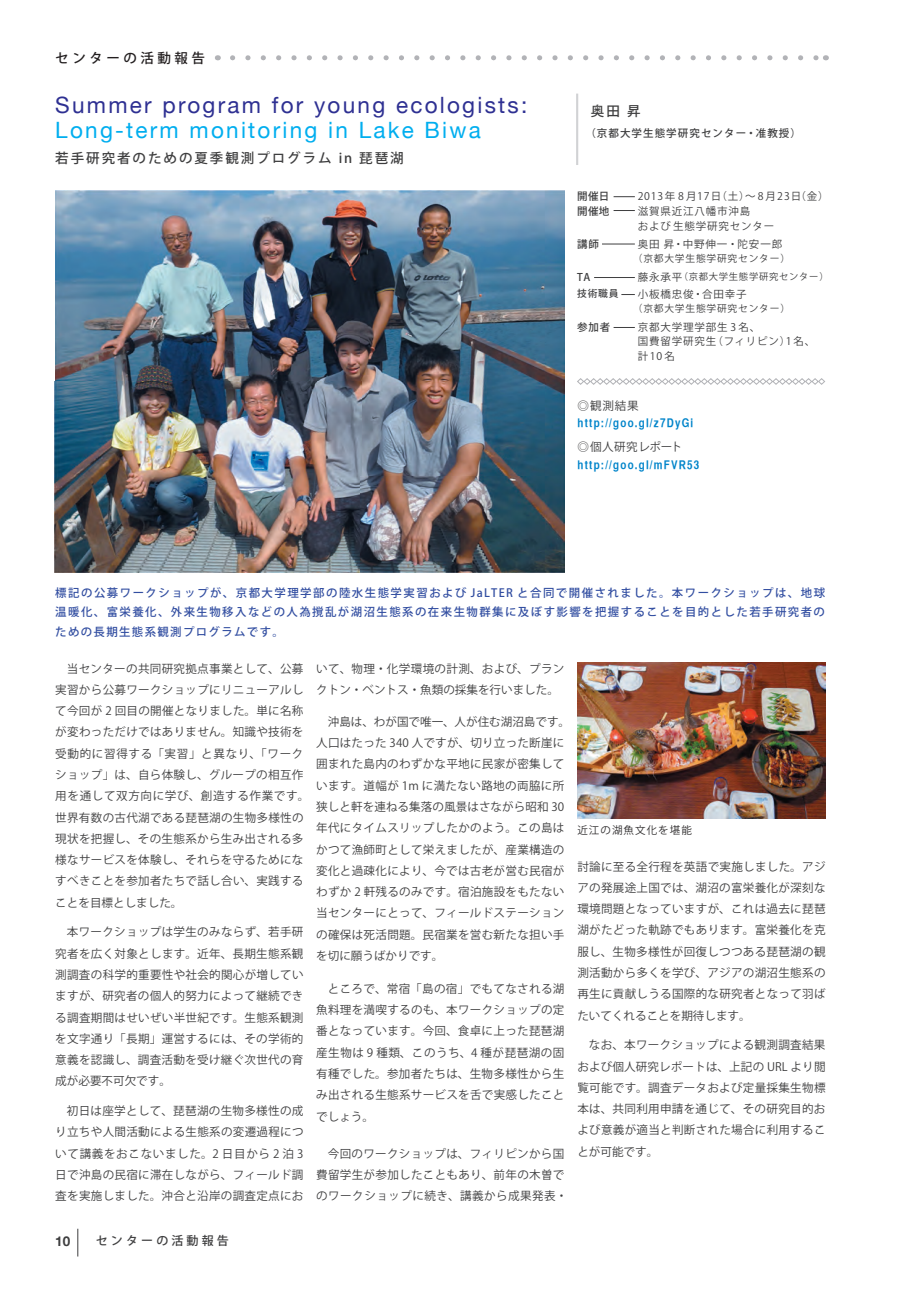
<style>
.page{position:relative;width:919px;height:1289px;background:#fff}
.page>*{position:absolute;margin:0;border:0;box-sizing:border-box;transform-origin:0 0}
.t1{font:22.5px "Helvetica Neue";letter-spacing:.1em;color:#2e3092}
.t2{font:22.5px "Helvetica Neue";letter-spacing:.1em;color:#00aeef}
.t3{font:500 13.5px "Koz Go Pro";letter-spacing:.145em;color:#3e3e3f}
.t4{font:500 13.5px "Koz Go Pro";letter-spacing:.26em;color:#231f20}
.t5{font:700 13.5px "Helvetica Neue";color:#3e3e3f}
.t6{font:12px "Helvetica CY Bold";letter-spacing:.1em;color:#0084ca}
.t7{font:500 12px "Koz Go Pro";letter-spacing:.26em;color:#3e3e3f}
.t8{font:11.55px/21.3px "Koz Go Pro";letter-spacing:.025em;color:#3e3e3f;text-align:justify}
.t9{font:11.55px/21.3px "Koz Go Pro";color:#3e3e3f}
.t10{font:500 11.4px/19.2px "Koz Go Pro";letter-spacing:.125em;color:#324ea1;text-align:justify}
.t11{font:10.5px/14.9px "Koz Go Pro";letter-spacing:.08em;color:#3e3e3f}
.t12{font:500 10.5px/14.9px "Koz Go Pro";letter-spacing:.1em;color:#3e3e3f}
.t13{font:10.5px "Koz Go Pro";letter-spacing:.1em;color:#312f30}
.t14{font:9.75px "Koz Go Pro";letter-spacing:.08em;color:#3e3e3f}
.t15{font:500 9.75px "Koz Go Pro";color:#3e3e3f}
.t16{font:9.3px "Koz Go Pro";letter-spacing:.08em;color:#3e3e3f}
.s1{font-size:10.5px}
</style>
<div class="page">
<svg style="left:78px;top:1228px;width:1px;height:28px"></svg>
<img style="left:55px;top:190px;width:510px;height:383px">
<img style="left:577px;top:662px;width:248px;height:156px">
<svg style="left:577px;top:378px;width:248px;height:7px"></svg>
<hr style="left:576px;top:94px;width:2px;height:71px;background:#d1d2d4">
<svg style="left:613px;top:196px;width:21px;height:1px"></svg>
<svg style="left:613px;top:210px;width:21px;height:1px"></svg>
<hr style="left:602px;top:244px;width:32px;height:1px;background:#3e3e3f">
<hr style="left:594px;top:277px;width:40px;height:1px;background:#3e3e3f">
<svg style="left:613px;top:327px;width:21px;height:1px"></svg>
<svg style="left:621px;top:294px;width:13px;height:1px"></svg>
<svg style="left:232px;top:55px;width:585px;height:5px"></svg>
<p class="t4" style="left:55px;top:49px;width:151px">センターの活動報告</p>
<h1 class="t1" style="left:55px;top:91px;width:473px">Summer program for young ecologists:</h1>
<h1 class="t2" style="left:55px;top:117px;width:427px">Long-term monitoring in Lake Biwa</h1>
<p class="t3" style="left:55px;top:149px;width:350px">若手研究者のための夏季観測プログラム in 琵琶湖</p>
<p class="t3" style="left:590px;top:102px;width:52px">奥田昇</p>
<p class="t12" style="left:585px;top:126px;width:217px">（京都大学生態学研究センター・准教授）</p>
<p class="t12" style="left:577px;top:189px;width:34px">開催日開催地</p>
<p class="t12" style="left:577px;top:237px;width:23px">講師</p>
<p class="t12" style="left:577px;top:270px;width:15px">TA</p>
<p class="t15" style="left:577px;top:287px;width:43px">技術職員</p>
<p class="t12" style="left:577px;top:320px;width:35px">参加者</p>
<p class="t11" style="left:637px;top:189px;width:192px">2013年 8 月17日（土）～ 8月23日（金）滋賀県近江八幡市沖島<br>および生態学研究センター</p>
<p class="t11" style="left:637px;top:237px;width:146px">奥田 昇・中野伸一・陀安一郎</p>
<p class="t14" style="left:632px;top:252px;width:159px">（京都大学生態学研究センター）</p>
<p class="t16" style="left:637px;top:271px;width:192px"><span class="s1">藤永承平</span>（京都大学生態学研究センター）</p>
<p class="t11" style="left:637px;top:286px;width:110px">小板橋忠俊・合田幸子</p>
<p class="t14" style="left:632px;top:302px;width:159px">（京都大学生態学研究センター）</p>
<p class="t11" style="left:637px;top:319px;width:179px">京都大学理学部生 3 名、<br>国費留学研究生（フィリピン）1 名、計10名</p>
<p class="t8" style="left:577px;top:395px;width:62px">◎観測結果</p>
<p class="t6" style="left:577px;top:416px;width:117px">http://goo.gl/z7DyGi</p>
<p class="t8" style="left:577px;top:437px;width:106px">◎個人研究レポート</p>
<p class="t6" style="left:577px;top:457px;width:123px">http://goo.gl/mFVR53</p>
<p class="t10" style="left:55px;top:584px;width:771px">標記の公募ワークショップが、京都大学理学部の陸水生態学実習および JaLTER と合同で開催されました。本ワークショップは、地球温暖化、富栄養化、外来生物移入などの人為撹乱が湖沼生態系の在来生物群集に及ぼす影響を把握することを目的とした若手研究者のための長期生態系観測プログラムです。</p>
<p class="t8" style="left:55px;top:658px;width:255px;text-align:left;text-indent:12px">当センターの共同研究拠点事業として、公募実習から公募ワークショップにリニューアルして今回が 2 回目の開催となりました。単に名称が変わっただけではありません。知識や技術を受動的に習得する「実習」と異なり、「ワークショップ」は、自ら体験し、グループの相互作用を通して双方向に学び、創造する作業です。世界有数の古代湖である琵琶湖の生物多様性の現状を把握し、その生態系から生み出される多様なサービスを体験し、それらを守るためになすべきことを参加者たちで話し合い、実践することを目標としました。</p>
<p class="t8" style="left:55px;top:921px;width:250px;text-indent:12px">本ワークショップは学生のみならず、若手研究者を広く対象とします。近年、長期生態系観測調査の科学的重要性や社会的関心が増していますが、研究者の個人的努力によって継続できる調査期間はせいぜい半世紀です。生態系観測を文字通り「長期」運営するには、その学術的意義を認識し、調査活動を受け継ぐ次世代の育成が必要不可欠です。</p>
<p class="t8" style="left:55px;top:1100px;width:250px;text-indent:12px">初日は座学として、琵琶湖の生物多様性の成り立ちや人間活動による生態系の変遷過程について講義をおこないました。2 日目から 2 泊 3日で沖島の民宿に滞在しながら、フィールド調査を実施しました。沖合と沿岸の調査定点にお</p>
<p class="t9" style="left:316px;top:658px;width:250px">いて、物理・化学環境の計測、および、プランクトン・ベントス・魚類の採集を行いました。</p>
<p class="t8" style="left:316px;top:711px;width:255px;text-align:left;text-indent:12px">沖島は、わが国で唯一、人が住む湖沼島です。人口はたった 340 人ですが、切り立った断崖に囲まれた島内のわずかな平地に民家が密集しています。道幅が 1m に満たない路地の両脇に所狭しと軒を連ねる集落の風景はさながら昭和 30年代にタイムスリップしたかのよう。この島はかつて漁師町として栄えましたが、産業構造の変化と過疎化により、今では古老が営む民宿がわずか 2 軒残るのみです。宿泊施設をもたない当センターにとって、フィールドステーションの確保は死活問題。民宿業を営む新たな担い手を切に願うばかりです。</p>
<p class="t8" style="left:316px;top:978px;width:250px;text-indent:12px">ところで、常宿「島の宿」でもてなされる湖魚料理を満喫するのも、本ワークショップの定番となっています。今回、食卓に上った琵琶湖産生物は 9 種類、このうち、4 種が琵琶湖の固有種でした。参加者たちは、生物多様性から生み出される生態系サービスを舌で実感したことでしょう。</p>
<p class="t8" style="left:316px;top:1143px;width:252px;text-align:left;text-indent:12px">今回のワークショップは、フィリピンから国費留学生が参加したこともあり、前年の木曽でのワークショップに続き、講義から成果発表・</p>
<p class="t13" style="left:577px;top:822px;width:116px">近江の湖魚文化を堪能</p>
<p class="t8" style="left:577px;top:856px;width:250px">討論に至る全行程を英語で実施しました。アジアの発展途上国では、湖沼の富栄養化が深刻な環境問題となっていますが、これは過去に琵琶湖がたどった軌跡でもあります。富栄養化を克服し、生物多様性が回復しつつある琵琶湖の観測活動から多くを学び、アジアの湖沼生態系の再生に貢献しうる国際的な研究者となって羽ばたいてくれることを期待します。</p>
<p class="t8" style="left:577px;top:1034px;width:250px;text-indent:12px">なお、本ワークショップによる観測調査結果および個人研究レポートは、上記の URL より閲覧可能です。調査データおよび定量採集生物標本は、共同利用申請を通じて、その研究目的および意義が適当と判断された場合に利用することが可能です。</p>
<p class="t5" style="left:55px;top:1232px;width:17px">10</p>
<p class="t7" style="left:96px;top:1232px;width:134px">センターの活動報告</p>
</div>
